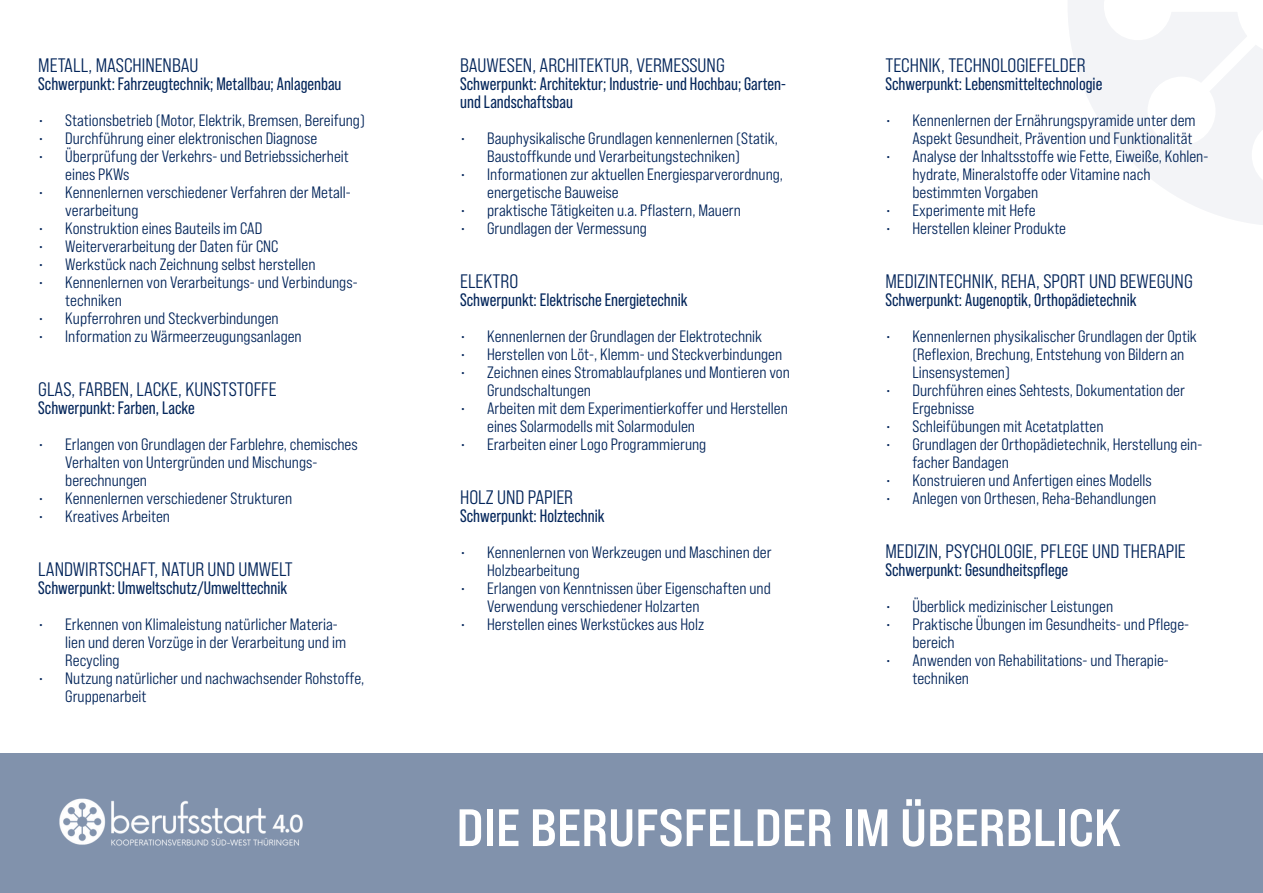
<style>
.page{position:relative;width:1263px;height:893px;background:#fff}
.page>*{position:absolute;margin:0;border:0;box-sizing:border-box;transform-origin:0 0}
.t1{font:52.5px "Bebas Neue Pro Exp Bd";color:#fff}
.t2{font:19.5px "Bebas Neue Pro Sm E Md";color:#03255a}
.t3{font:18px/18px "Bebas Neue Pro";color:#03255a}
.t4{font:16.5px/18px "Bebas Neue Pro Sm E Md";color:#03255a}
</style>
<div class="page">
<div style="left:0;top:753px;width:1263px;height:140px;background:#8192ac"></div>
<img style="left:59px;top:798px;width:244px;height:48px">
<svg style="left:1068px;top:0;width:195px;height:225px"></svg>
<p class="t2" style="left:38px;top:54px;width:162px">METALL, MASCHINENBAU</p>
<p class="t3" style="left:38px;top:75px;width:305px">Schwerpunkt: Fahrzeugtechnik; Metallbau; Anlagenbau</p>
<p class="t4" style="left:38px;top:111px;width:328px">• Stationsbetrieb (Motor, Elektrik, Bremsen, Bereifung)</p>
<p class="t4" style="left:38px;top:129px;width:280px">• Durchführung einer elektronischen Diagnose</p>
<p class="t4" style="left:65px;top:147px;width:285px;text-indent:-27px">• Überprüfung der Verkehrs- und Betriebssicherheit eines PKWs</p>
<p class="t4" style="left:65px;top:183px;width:287px;text-indent:-27px">• Kennenlernen verschiedener Verfahren der Metall&shy;verarbeitung</p>
<p class="t4" style="left:38px;top:219px;width:226px">• Konstruktion eines Bauteils im CAD</p>
<p class="t4" style="left:38px;top:237px;width:242px">• Weiterverarbeitung der Daten für CNC</p>
<p class="t4" style="left:38px;top:255px;width:279px">• Werkstück nach Zeichnung selbst herstellen</p>
<p class="t4" style="left:65px;top:273px;width:294px;text-indent:-27px">• Kennenlernen von Verarbeitungs- und Verbindungs&shy;techniken</p>
<p class="t4" style="left:38px;top:309px;width:242px">• Kupferrohren und Steckverbindungen</p>
<p class="t4" style="left:38px;top:327px;width:265px">• Information zu Wärmeerzeugungsanlagen</p>
<p class="t2" style="left:38px;top:378px;width:240px">GLAS, FARBEN, LACKE, KUNSTSTOFFE</p>
<p class="t3" style="left:38px;top:399px;width:158px">Schwerpunkt: Farben, Lacke</p>
<p class="t4" style="left:65px;top:435px;width:294px;text-indent:-27px">• Erlangen von Grundlagen der Farblehre, chemisches<br>Verhalten von Untergründen und Mischungs&shy;berechnungen</p>
<p class="t4" style="left:38px;top:489px;width:255px">• Kennenlernen verschiedener Strukturen</p>
<p class="t4" style="left:38px;top:507px;width:133px">• Kreatives Arbeiten</p>
<p class="t2" style="left:38px;top:558px;width:256px">LANDWIRTSCHAFT, NATUR UND UMWELT</p>
<p class="t3" style="left:38px;top:579px;width:251px">Schwerpunkt: Umweltschutz/Umwelttechnik</p>
<p class="t4" style="left:65px;top:615px;width:282px;text-indent:-27px">• Erkennen von Klimaleistung natürlicher Materia&shy;lien und deren Vorzüge in der Verarbeitung und im<br>Recycling</p>
<p class="t4" style="left:65px;top:669px;width:301px;text-indent:-27px">• Nutzung natürlicher und nachwachsender Rohstoffe,<br>Gruppenarbeit</p>
<p class="t2" style="left:460px;top:54px;width:266px">BAUWESEN, ARCHITEKTUR, VERMESSUNG</p>
<p class="t3" style="left:460px;top:75px;width:327px">Schwerpunkt: Architektur; Industrie- und Hochbau; Garten&shy;und Landschaftsbau</p>
<p class="t4" style="left:487px;top:129px;width:292px;text-indent:-27px">• Bauphysikalische Grundlagen kennenlernen (Statik,<br>Baustoffkunde und Verarbeitungstechniken)</p>
<p class="t4" style="left:487px;top:165px;width:297px;text-indent:-27px">• Informationen zur aktuellen Energiesparverordnung, energetische Bauweise</p>
<p class="t4" style="left:460px;top:201px;width:282px">• praktische Tätigkeiten u.a. Pflastern, Mauern</p>
<p class="t4" style="left:460px;top:219px;width:188px">• Grundlagen der Vermessung</p>
<p class="t2" style="left:460px;top:270px;width:60px">ELEKTRO</p>
<p class="t3" style="left:460px;top:291px;width:229px">Schwerpunkt: Elektrische Energietechnik</p>
<p class="t4" style="left:460px;top:327px;width:304px">• Kennenlernen der Grundlagen der Elektrotechnik</p>
<p class="t4" style="left:460px;top:345px;width:323px">• Herstellen von Löt-, Klemm- und Steckverbindungen</p>
<p class="t4" style="left:487px;top:363px;width:304px;text-indent:-27px">• Zeichnen eines Stromablaufplanes und Montieren von<br>Grundschaltungen</p>
<p class="t4" style="left:487px;top:399px;width:302px;text-indent:-27px">• Arbeiten mit dem Experimentierkoffer und Herstellen eines Solarmodells mit Solarmodulen</p>
<p class="t4" style="left:460px;top:435px;width:248px">• Erarbeiten einer Logo Programmierung</p>
<p class="t2" style="left:460px;top:486px;width:114px">HOLZ UND PAPIER</p>
<p class="t3" style="left:460px;top:507px;width:146px">Schwerpunkt: Holztechnik</p>
<p class="t4" style="left:487px;top:543px;width:286px;text-indent:-27px">• Kennenlernen von Werkzeugen und Maschinen der<br>Holzbearbeitung</p>
<p class="t4" style="left:487px;top:579px;width:285px;text-indent:-27px">• Erlangen von Kenntnissen über Eigenschaften und<br>Verwendung verschiedener Holzarten</p>
<p class="t4" style="left:460px;top:615px;width:245px">• Herstellen eines Werkstückes aus Holz</p>
<p class="t2" style="left:885px;top:54px;width:202px">TECHNIK, TECHNOLOGIEFELDER</p>
<p class="t3" style="left:885px;top:75px;width:218px">Schwerpunkt: Lebensmitteltechnologie</p>
<p class="t4" style="left:885px;top:111px;width:312px;text-align:right">• Kennenlernen der Ernährungspyramide unter dem<br>Aspekt Gesundheit, Prävention und Funktionalität</p>
<p class="t4" style="left:912px;top:147px;width:297px;text-indent:-27px">• Analyse der Inhaltsstoffe wie Fette, Eiweiße, Kohlen&shy;hydrate, Mineralstoffe oder Vitamine nach bestimmten Vorgaben</p>
<p class="t4" style="left:885px;top:201px;width:152px">• Experimente mit Hefe</p>
<p class="t4" style="left:885px;top:219px;width:182px">• Herstellen kleiner Produkte</p>
<p class="t2" style="left:885px;top:270px;width:309px">MEDIZINTECHNIK, REHA, SPORT UND BEWEGUNG</p>
<p class="t3" style="left:885px;top:291px;width:253px">Schwerpunkt: Augenoptik, Orthopädietechnik</p>
<p class="t4" style="left:912px;top:327px;width:286px;text-indent:-27px">• Kennenlernen physikalischer Grundlagen der Optik (Reflexion, Brechung, Entstehung von Bildern an<br>Linsensystemen)</p>
<p class="t4" style="left:912px;top:381px;width:274px;text-indent:-27px">• Durchführen eines Sehtests, Dokumentation der<br>Ergebnisse</p>
<p class="t4" style="left:885px;top:417px;width:220px">• Schleifübungen mit Acetatplatten</p>
<p class="t4" style="left:912px;top:435px;width:291px;text-indent:-27px">• Grundlagen der Orthopädietechnik, Herstellung ein&shy;facher Bandagen</p>
<p class="t4" style="left:885px;top:471px;width:268px">• Konstruieren und Anfertigen eines Modells</p>
<p class="t4" style="left:885px;top:489px;width:272px">• Anlegen von Orthesen, Reha-Behandlungen</p>
<p class="t2" style="left:885px;top:540px;width:302px">MEDIZIN, PSYCHOLOGIE, PFLEGE UND THERAPIE</p>
<p class="t3" style="left:885px;top:561px;width:184px">Schwerpunkt: Gesundheitspflege</p>
<p class="t4" style="left:885px;top:597px;width:229px">• Überblick medizinischer Leistungen</p>
<p class="t4" style="left:912px;top:615px;width:278px;text-indent:-27px">• Praktische Übungen im Gesundheits- und Pflege&shy;bereich</p>
<p class="t4" style="left:912px;top:651px;width:258px;text-indent:-27px">• Anwenden von Rehabilitations- und Therapie&shy;techniken</p>
<h1 class="t1" style="left:456px;top:795px;width:667px">DIE BERUFSFELDER IM ÜBERBLICK</h1>
</div>
